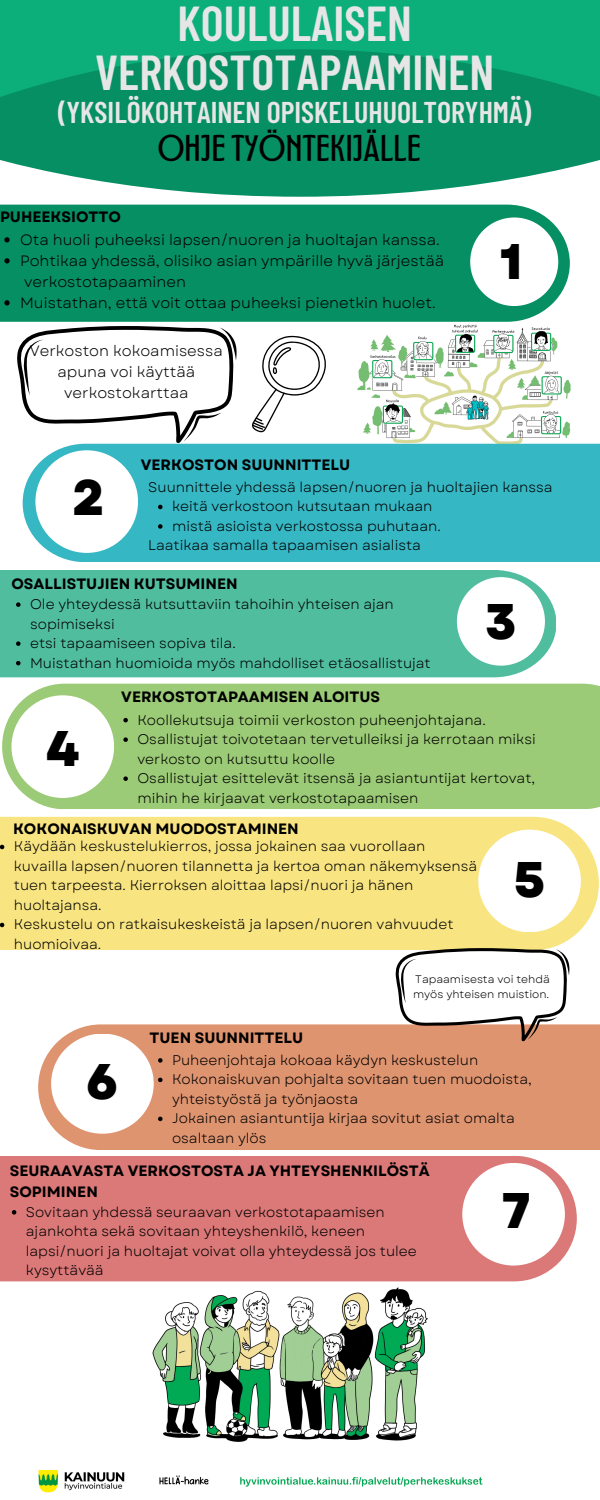
<style>
.page{position:relative;width:600px;height:1500px;background:#fff}
.page>*{position:absolute;margin:0;border:0;box-sizing:border-box;transform-origin:0 0}
.t1{font:800 50px "Garet";color:#000}
.t2{font:600 49px/48.8px "Barlow Condensed";color:#e6e6e6;text-align:center}
.t3{font:600 30px "Barlow Condensed";color:#e6e6e6}
.t4{font:30px "Montagna LTD";color:#000}
.t5{font:15px/21px "Garet";color:#000;text-align:center}
.t6{font:700 15px/21px "Garet";color:#000}
.t7{font:14px/19.5px "Garet";color:#000}
.t8{font:10.9px/15px "Garet";color:#000}
</style>
<div class="page">
<img style="left:351px;top:324px;width:230px;height:120px">
<div style="left:23px;top:444px;width:577px;height:118px;background:#36b7c4"></div>
<div style="left:0;top:570px;width:556px;height:107px;background:#50bd9f"></div>
<div style="left:2px;top:684px;width:598px;height:125px;background:#9bcb76"></div>
<div style="left:0;top:817px;width:599px;height:133px;background:#f8e582"></div>
<div style="left:38px;top:1024px;width:562px;height:126px;background:#df9470"></div>
<img style="left:24px;top:1281px;width:496px;height:212px">
<div style="left:0;top:1156px;width:577px;height:125px;background:#db7878"></div>
<div style="left:35px;top:450px;width:103px;height:103px;background:#fff;border-radius:50%"></div>
<div style="left:457px;top:577px;width:88px;height:89px;background:#fff;border-radius:50%"></div>
<div style="left:478px;top:830px;width:103px;height:102px;background:#fff;border-radius:50%"></div>
<div style="left:11px;top:695px;width:103px;height:103px;background:#fff;border-radius:50%"></div>
<div style="left:51px;top:1034px;width:103px;height:100px;background:#fff;border-radius:50%"></div>
<div style="left:462px;top:1163px;width:103px;height:103px;background:#fff;border-radius:50%"></div>
<div style="left:0;top:0;width:600px;height:196px;background:#068f62"></div>
<svg style="left:0;top:0;width:600px;height:97px;fill:#0caf7a"></svg>
<svg style="left:252px;top:336px;width:74px;height:96px"></svg>
<svg style="left:17px;top:326px;width:220px;height:118px"></svg>
<svg style="left:0;top:845px;width:4px;height:4px"></svg>
<svg style="left:0;top:923px;width:4px;height:4px"></svg>
<svg style="left:396px;top:948px;width:173px;height:94px"></svg>
<svg style="left:12px;top:1210px;width:4px;height:5px"></svg>
<svg style="left:158px;top:505px;width:5px;height:4px"></svg>
<svg style="left:158px;top:524px;width:5px;height:5px"></svg>
<svg style="left:16px;top:602px;width:5px;height:5px"></svg>
<svg style="left:16px;top:641px;width:5px;height:5px"></svg>
<svg style="left:16px;top:661px;width:5px;height:4px"></svg>
<svg style="left:123px;top:718px;width:5px;height:4px"></svg>
<svg style="left:123px;top:737px;width:5px;height:5px"></svg>
<svg style="left:123px;top:776px;width:5px;height:5px"></svg>
<svg style="left:158px;top:1058px;width:5px;height:5px"></svg>
<svg style="left:158px;top:1078px;width:5px;height:4px"></svg>
<svg style="left:158px;top:1117px;width:5px;height:4px"></svg>
<div style="left:0;top:205px;width:570px;height:117px;background:#068f62"></div>
<div style="left:470px;top:217px;width:88px;height:89px;background:#fff;border-radius:50%"></div>
<svg style="left:4px;top:237px;width:6px;height:5px"></svg>
<svg style="left:4px;top:258px;width:6px;height:5px"></svg>
<svg style="left:4px;top:300px;width:6px;height:5px"></svg>
<div style="left:491px;top:1462px;width:98px;height:37px;background:#fff"></div>
<p class="t2" style="left:95px;top:-3px;width:401px">KOULULAISEN<br>VERKOSTOTAPAAMINEN</p>
<p class="t3" style="left:58px;top:93px;width:474px">(YKSILÖKOHTAINEN OPISKELUHUOLTORYHMÄ)</p>
<p class="t4" style="left:158px;top:135px;width:264px">OHJE TYÖNTEKIJÄLLE</p>
<p class="t6" style="left:0;top:207px;width:122px">PUHEEKSIOTTO</p>
<p class="t5" style="left:20px;top:230px;width:421px">Ota huoli puheeksi lapsen/nuoren ja huoltajan kanssa.</p>
<p class="t5" style="left:20px;top:251px;width:425px;text-align:left">Pohtikaa yhdessä, olisiko asian ympärille hyvä järjestää verkostotapaaminen</p>
<p class="t5" style="left:20px;top:293px;width:417px">Muistathan, että voit ottaa puheeksi pienetkin huolet.</p>
<p class="t5" style="left:30px;top:340px;width:194px">Verkoston kokoamisessa apuna voi käyttää verkostokarttaa</p>
<p class="t6" style="left:141px;top:454px;width:211px">VERKOSTON SUUNNITTELU</p>
<p class="t1" style="left:500px;top:226px;width:24px">1</p>
<p class="t1" style="left:73px;top:461px;width:34px">2</p>
<p class="t7" style="left:148px;top:477px;width:406px">Suunnittele yhdessä lapsen/nuoren ja huoltajien kanssa</p>
<p class="t7" style="left:172px;top:497px;width:262px">keitä verkostoon kutsutaan mukaan</p>
<p class="t7" style="left:172px;top:516px;width:270px">mistä asioista verkostossa puhutaan.</p>
<p class="t7" style="left:148px;top:536px;width:274px">Laatikaa samalla tapaamisen asialista</p>
<p class="t6" style="left:11px;top:573px;width:228px">OSALLISTUJIEN KUTSUMINEN</p>
<p class="t7" style="left:30px;top:595px;width:365px">Ole yhteydessä kutsuttaviin tahoihin yhteisen ajan sopimiseksi</p>
<p class="t7" style="left:30px;top:634px;width:207px">etsi tapaamiseen sopiva tila.</p>
<p class="t7" style="left:30px;top:653px;width:402px">Muistathan huomioida myös mahdolliset etäosallistujat</p>
<p class="t6" style="left:121px;top:686px;width:260px">VERKOSTOTAPAAMISEN ALOITUS</p>
<p class="t1" style="left:485px;top:586px;width:33px">3</p>
<p class="t1" style="left:46px;top:713px;width:35px">4</p>
<p class="t7" style="left:137px;top:710px;width:350px">Koollekutsuja toimii verkoston puheenjohtajana.</p>
<p class="t7" style="left:137px;top:730px;width:400px">Osallistujat toivotetaan tervetulleiksi ja kerrotaan miksi verkosto on kutsuttu koolle</p>
<p class="t7" style="left:137px;top:769px;width:399px">Osallistujat esittelevät itsensä ja asiantuntijat kertovat, mihin he kirjaavat verkostotapaamisen</p>
<p class="t6" style="left:13px;top:818px;width:287px">KOKONAISKUVAN MUODOSTAMINEN</p>
<p class="t7" style="left:14px;top:837px;width:465px">Käydään keskustelukierros, jossa jokainen saa vuorollaan kuvailla lapsen/nuoren tilannetta ja kertoa oman näkemyksensä tuen tarpeesta. Kierroksen aloittaa lapsi/nuori ja hänen huoltajansa.</p>
<p class="t7" style="left:14px;top:915px;width:441px">Keskustelu on ratkaisukeskeistä ja lapsen/nuoren vahvuudet huomioivaa.</p>
<p class="t1" style="left:514px;top:844px;width:33px">5</p>
<p class="t1" style="left:86px;top:1045px;width:34px">6</p>
<p class="t6" style="left:150px;top:1027px;width:155px">TUEN SUUNNITTELU</p>
<p class="t8" style="left:413px;top:972px;width:138px">Tapaamisesta voi tehdä myös yhteisen muistion.</p>
<p class="t7" style="left:172px;top:1050px;width:308px">Puheenjohtaja kokoaa käydyn keskustelun</p>
<p class="t7" style="left:172px;top:1070px;width:361px">Kokonaiskuvan pohjalta sovitaan tuen muodoista, yhteistyöstä ja työnjaosta</p>
<p class="t7" style="left:172px;top:1109px;width:344px">Jokainen asiantuntija kirjaa sovitut asiat omalta osaltaan ylös</p>
<p class="t6" style="left:10px;top:1161px;width:421px">SEURAAVASTA VERKOSTOSTA JA YHTEYSHENKILÖSTÄ<br>SOPIMINEN</p>
<p class="t7" style="left:26px;top:1202px;width:393px">Sovitaan yhdessä seuraavan verkostotapaamisen ajankohta sekä sovitaan yhteyshenkilö, keneen lapsi/nuori ja huoltajat voivat olla yhteydessä jos tulee kysyttävää</p>
<p class="t1" style="left:502px;top:1175px;width:30px">7</p>
</div>
